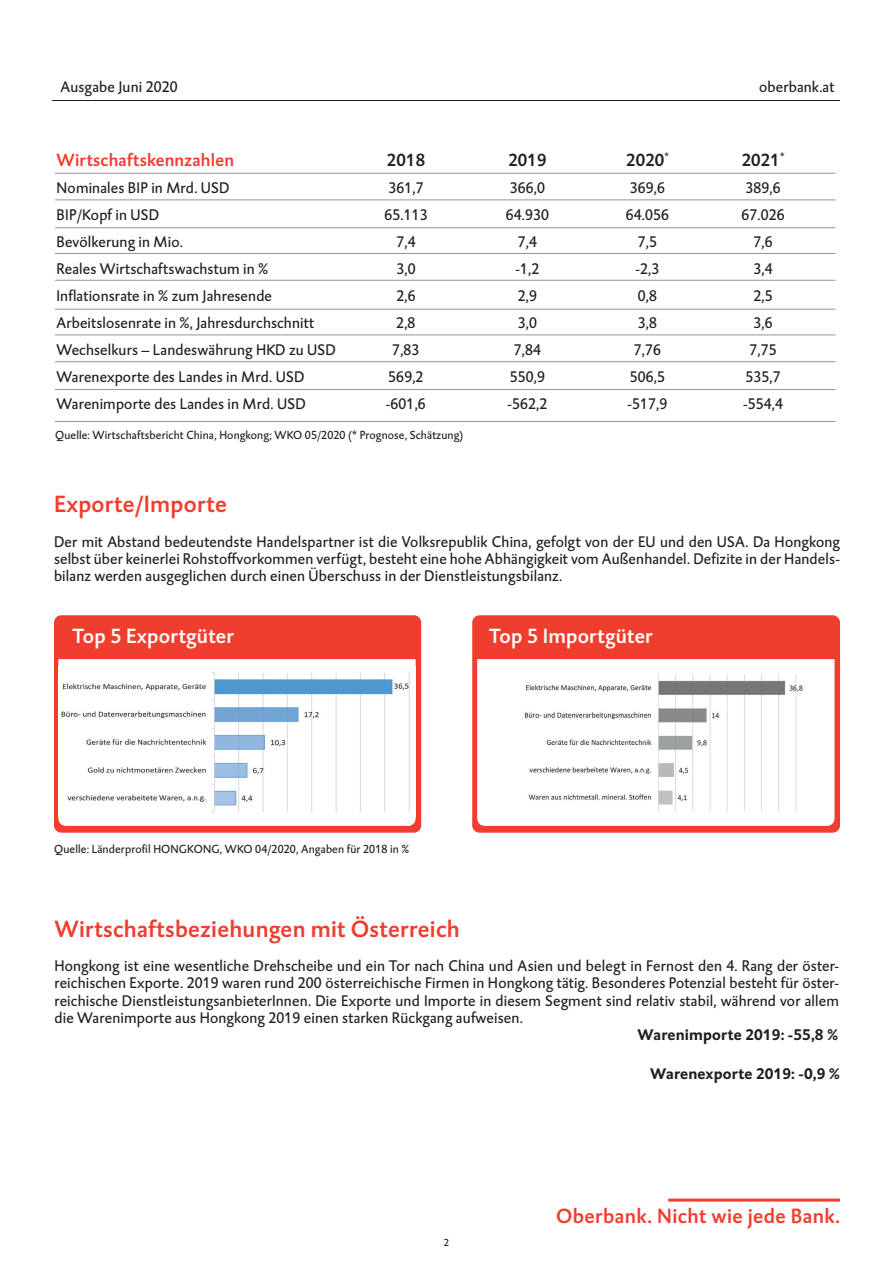
<style>
.page{position:relative;width:893px;height:1263px;background:#fff}
.page>*{position:absolute;margin:0;border:0;box-sizing:border-box;transform-origin:0 0}
.t1{font:24px "DTL Caspari T Medium";letter-spacing:.01em;color:#ef3e2e}
.t2{font:21px "DTL Caspari T Medium";letter-spacing:.01em;color:#fff}
.t3{font:21px "DTL Caspari T Medium";letter-spacing:.02em;color:#ef3e2e}
.t4{font:18px "DTL Caspari T Medium";letter-spacing:.01em;color:#ef3e2e}
.t5{font:18px "DTL Caspari T Medium";letter-spacing:.01em;color:#231f20}
.t6{font:15.75px/17.2px "DTL Caspari T";letter-spacing:.01em;color:#231f20;text-align:justify}
.t7{font:700 15.75px "DTL Caspari T";letter-spacing:.01em;color:#231f20}
.t8{font:12px "DTL Caspari T";letter-spacing:.01em;color:#231f20}
.t9{font:10.5px "DTL Caspari T";color:#231f20}
</style>
<div class="page">
<hr style="left:52px;top:100px;width:788px;height:1px;background:#231f20">
<hr style="left:668px;top:1198px;width:172px;height:3px;background:#ef3e2e">
<svg style="left:65px;top:172px;width:763px;height:191px"></svg>
<hr style="left:468px;top:279px;width:96px;height:1px;background:#fff">
<hr style="left:55px;top:173px;width:781px;height:1px;background:#939598">
<hr style="left:468px;top:233px;width:96px;height:1px;background:#fff">
<div style="left:54px;top:615px;width:367px;height:218px;background:#ef3e2e;border-radius:7px"></div>
<svg style="left:58px;top:659px;width:358px;height:167px;fill:#fff"></svg>
<div style="left:472px;top:615px;width:368px;height:218px;background:#ef3e2e;border-radius:7px"></div>
<div style="left:477px;top:659px;width:357px;height:167px;background:#fff"></div>
<hr style="left:55px;top:200px;width:781px;height:1px;background:#939598">
<hr style="left:55px;top:227px;width:781px;height:1px;background:#939598">
<hr style="left:55px;top:253px;width:781px;height:1px;background:#939598">
<hr style="left:55px;top:280px;width:781px;height:1px;background:#939598">
<hr style="left:55px;top:309px;width:781px;height:1px;background:#939598">
<hr style="left:55px;top:335px;width:781px;height:1px;background:#939598">
<hr style="left:55px;top:361px;width:781px;height:1px;background:#939598">
<hr style="left:55px;top:389px;width:781px;height:1px;background:#939598">
<hr style="left:55px;top:421px;width:781px;height:1px;background:#939598">
<img style="left:521px;top:666px;width:282px;height:151px">
<img style="left:58px;top:666px;width:358px;height:150px">
<p class="t6" style="left:61px;top:78px;width:119px">Ausgabe Juni 2020</p>
<p class="t6" style="left:759px;top:78px;width:77px">oberbank.at</p>
<p class="t4" style="left:57px;top:148px;width:179px">Wirtschaftskennzahlen</p>
<p class="t5" style="left:387px;top:148px;width:40px">2018</p>
<p class="t5" style="left:508px;top:148px;width:40px">2019</p>
<p class="t5" style="left:626px;top:148px;width:44px">2020<sup>*</sup></p>
<p class="t5" style="left:742px;top:148px;width:44px">2021<sup>*</sup></p>
<p class="t6" style="left:57px;top:179px;width:175px">Nominales BIP in Mrd. USD</p>
<p class="t6" style="left:388px;top:179px;width:37px">361,7</p>
<p class="t6" style="left:510px;top:179px;width:37px">366,0</p>
<p class="t6" style="left:630px;top:179px;width:37px">369,6</p>
<p class="t6" style="left:745px;top:179px;width:37px">389,6</p>
<p class="t6" style="left:57px;top:206px;width:104px">BIP/Kopf in USD</p>
<p class="t6" style="left:384px;top:206px;width:45px">65.113</p>
<p class="t6" style="left:506px;top:206px;width:45px">64.930</p>
<p class="t6" style="left:626px;top:206px;width:45px">64.056</p>
<p class="t6" style="left:741px;top:206px;width:45px">67.026</p>
<p class="t6" style="left:57px;top:233px;width:128px">Bevölkerung in Mio.</p>
<p class="t6" style="left:396px;top:233px;width:21px">7,4</p>
<p class="t6" style="left:518px;top:233px;width:21px">7,4</p>
<p class="t6" style="left:638px;top:233px;width:21px">7,5</p>
<p class="t6" style="left:753px;top:233px;width:21px">7,6</p>
<p class="t6" style="left:57px;top:260px;width:213px">Reales Wirtschaftswachstum in %</p>
<p class="t6" style="left:396px;top:260px;width:21px">3,0</p>
<p class="t6" style="left:515px;top:260px;width:25px">-1,2</p>
<p class="t6" style="left:635px;top:260px;width:25px">-2,3</p>
<p class="t6" style="left:753px;top:260px;width:21px">3,4</p>
<p class="t6" style="left:56px;top:287px;width:217px">Inflationsrate in % zum Jahresende</p>
<p class="t6" style="left:396px;top:287px;width:21px">2,6</p>
<p class="t6" style="left:518px;top:287px;width:21px">2,9</p>
<p class="t6" style="left:638px;top:287px;width:21px">0,8</p>
<p class="t6" style="left:753px;top:287px;width:21px">2,5</p>
<p class="t6" style="left:56px;top:314px;width:259px">Arbeitslosenrate in %, Jahresdurchschnitt</p>
<p class="t6" style="left:396px;top:314px;width:21px">2,8</p>
<p class="t6" style="left:518px;top:314px;width:21px">3,0</p>
<p class="t6" style="left:638px;top:314px;width:21px">3,8</p>
<p class="t6" style="left:753px;top:314px;width:21px">3,6</p>
<p class="t6" style="left:56px;top:341px;width:281px">Wechselkurs – Landeswährung HKD zu USD</p>
<p class="t6" style="left:392px;top:341px;width:29px">7,83</p>
<p class="t6" style="left:514px;top:341px;width:29px">7,84</p>
<p class="t6" style="left:634px;top:341px;width:29px">7,76</p>
<p class="t6" style="left:749px;top:341px;width:29px">7,75</p>
<p class="t6" style="left:56px;top:368px;width:250px">Warenexporte des Landes in Mrd. USD</p>
<p class="t6" style="left:388px;top:368px;width:37px">569,2</p>
<p class="t6" style="left:510px;top:368px;width:37px">550,9</p>
<p class="t6" style="left:630px;top:368px;width:37px">506,5</p>
<p class="t6" style="left:745px;top:368px;width:37px">535,7</p>
<p class="t6" style="left:56px;top:395px;width:251px">Warenimporte des Landes in Mrd. USD</p>
<p class="t6" style="left:386px;top:395px;width:41px">-601,6</p>
<p class="t6" style="left:507px;top:395px;width:41px">-562,2</p>
<p class="t6" style="left:627px;top:395px;width:41px">-517,9</p>
<p class="t6" style="left:743px;top:395px;width:41px">-554,4</p>
<p class="t8" style="left:55px;top:428px;width:410px">Quelle: Wirtschaftsbericht China, Hongkong; WKO 05/2020 (* Prognose, Schätzung)</p>
<h1 class="t1" style="left:54px;top:489px;width:174px">Exporte/Importe</h1>
<p class="t6" style="left:54px;top:533px;width:787px">Der mit Abstand bedeutendste Handelspartner ist die Volksrepublik China, gefolgt von der EU und den USA. Da Hongkong selbst über keinerlei Rohstoffvorkommen verfügt, besteht eine hohe Abhängigkeit vom Außenhandel. Defizite in der Handels&shy;bilanz werden ausgeglichen durch einen Überschuss in der Dienstleistungsbilanz.</p>
<h2 class="t2" style="left:72px;top:623px;width:163px">Top 5 Exportgüter</h2>
<h2 class="t2" style="left:489px;top:623px;width:165px">Top 5 Importgüter</h2>
<p class="t8" style="left:54px;top:842px;width:357px">Quelle: Länderprofil HONGKONG, WKO 04/2020, Angaben für 2018 in %</p>
<h1 class="t1" style="left:54px;top:913px;width:407px">Wirtschaftsbeziehungen mit Österreich</h1>
<p class="t6" style="left:54px;top:957px;width:786px">Hongkong ist eine wesentliche Drehscheibe und ein Tor nach China und Asien und belegt in Fernost den 4. Rang der öster&shy;reichischen Exporte. 2019 waren rund 200 österreichische Firmen in Hongkong tätig. Besonderes Potenzial besteht für öster&shy;reichische DienstleistungsanbieterInnen. Die Exporte und Importe in diesem Segment sind relativ stabil, während vor allem die Warenimporte aus Hongkong 2019 einen starken Rückgang aufweisen.</p>
<p class="t7" style="left:638px;top:1024px;width:202px">Warenimporte 2019: -55,8 %</p>
<p class="t7" style="left:650px;top:1063px;width:191px">Warenexporte 2019: -0,9 %</p>
<p class="t9" style="left:444px;top:1236px;width:7px">2</p>
<h2 class="t3" style="left:556px;top:1202px;width:285px">Oberbank. Nicht wie jede Bank.</h2>
</div>
